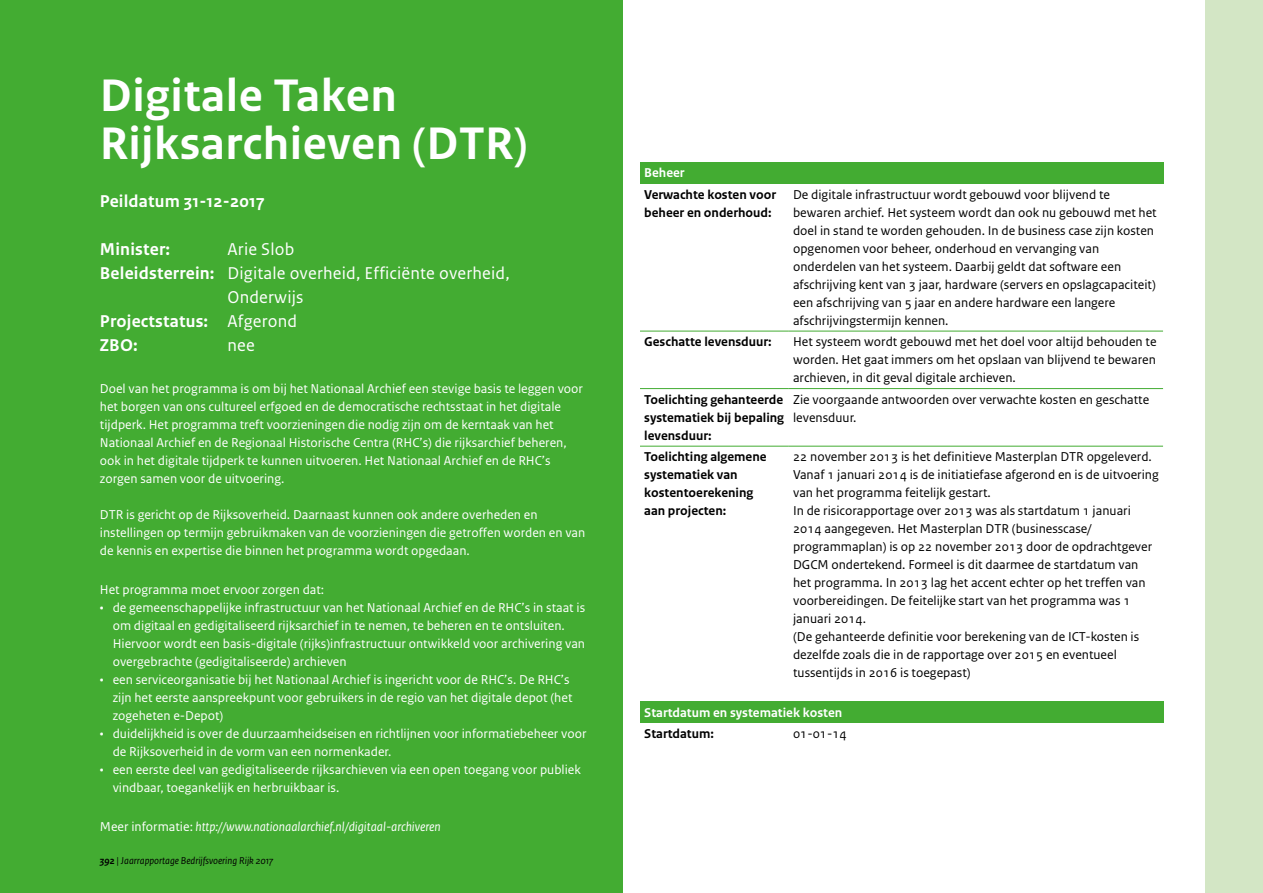
<style>
.page{position:relative;width:1263px;height:893px;background:#fff}
.page>*{position:absolute;margin:0;border:0;box-sizing:border-box;transform-origin:0 0}
.t1{font:700 48px/48px "Rijksoverheid Sans Text";letter-spacing:.01em;color:#fff}
.t2{font:18px "Rijksoverheid Sans Text";letter-spacing:.01em;color:#fff}
.t3{font:700 18px "Rijksoverheid Sans Text";letter-spacing:.01em;color:#fff}
.t4{font:13.5px/18px "Rijksoverheid Sans Text";color:#fff}
.t5{font:13.5px/18px "Rijksoverheid Sans Text";color:#000}
.t6{font:700 13.5px/18px "Rijksoverheid Sans Text";color:#000}
.t7{font:italic 13.5px "Rijksoverheid Sans Text";color:#fff}
.t8{font:700 13.5px "Rijksoverheid Sans Text";color:#fff}
.t9{font:italic 10.5px "Rijksoverheid Sans Text";color:#000}
.s1{font-weight:700}
.s2{font-weight:400}
.s3{font-style:normal}
</style>
<div class="page">
<div style="left:0;top:0;width:623px;height:893px;background:#43ac32"></div>
<div style="left:1205px;top:0;width:58px;height:893px;background:#d3e6c5"></div>
<div style="left:640px;top:162px;width:523px;height:22px;background:#43ac32"></div>
<hr style="left:640px;top:331px;width:149px;height:1px;background:#43ac32">
<hr style="left:789px;top:331px;width:374px;height:1px;background:#43ac32">
<hr style="left:640px;top:388px;width:149px;height:1px;background:#43ac32">
<hr style="left:789px;top:388px;width:374px;height:1px;background:#43ac32">
<hr style="left:640px;top:446px;width:149px;height:1px;background:#43ac32">
<hr style="left:789px;top:446px;width:374px;height:1px;background:#43ac32">
<div style="left:640px;top:702px;width:523px;height:21px;background:#43ac32"></div>
<h1 class="t1" style="left:100px;top:72px;width:429px">Digitale Taken<br>Rijksarchieven (DTR)</h1>
<h2 class="t3" style="left:100px;top:191px;width:166px">Peildatum 31-12-2017</h2>
<h2 class="t3" style="left:100px;top:239px;width:72px">Minister:</h2>
<h2 class="t2" style="left:227px;top:239px;width:68px">Arie Slob</h2>
<h2 class="t2" style="left:100px;top:263px;width:411px"><span class="s1">Beleidsterrein:</span> Digitale overheid, Efficiënte overheid,</h2>
<h2 class="t2" style="left:227px;top:287px;width:77px">Onderwijs</h2>
<h2 class="t3" style="left:100px;top:311px;width:199px">Projectstatus: <span class="s2">Afgerond</span></h2>
<h2 class="t3" style="left:100px;top:335px;width:39px">ZBO:</h2>
<h2 class="t2" style="left:227px;top:335px;width:29px">nee</h2>
<p class="t4" style="left:100px;top:380px;width:485px">Doel van het programma is om bij het Nationaal Archief een stevige basis te leggen voor het borgen van ons cultureel erfgoed en de democratische rechtsstaat in het digitale tijdperk. Het programma treft voorzieningen die nodig zijn om de kerntaak van het Nationaal Archief en de Regionaal Historische Centra (RHC’s) die rijksarchief beheren, ook in het digitale tijdperk te kunnen uitvoeren. Het Nationaal Archief en de RHC’s zorgen samen voor de uitvoering.</p>
<p class="t4" style="left:100px;top:506px;width:487px">DTR is gericht op de Rijksoverheid. Daarnaast kunnen ook andere overheden en instellingen op termijn gebruikmaken van de voorzieningen die getroffen worden en van de kennis en expertise die binnen het programma wordt opgedaan.</p>
<p class="t4" style="left:100px;top:581px;width:226px">Het programma moet ervoor zorgen dat:</p>
<p class="t4" style="left:113px;top:599px;width:474px;text-indent:-13px">• de gemeenschappelijke infrastructuur van het Nationaal Archief en de RHC’s in staat is om digitaal en gedigitaliseerd rijksarchief in te nemen, te beheren en te ontsluiten.<br>Hiervoor wordt een basis-digitale (rijks)infrastructuur ontwikkeld voor archivering van overgebrachte (gedigitaliseerde) archieven</p>
<p class="t4" style="left:113px;top:671px;width:461px;text-indent:-13px">• een serviceorganisatie bij het Nationaal Archief is ingericht voor de RHC’s. De RHC’s zijn het eerste aanspreekpunt voor gebruikers in de regio van het digitale depot (het zogeheten e-Depot)</p>
<p class="t4" style="left:113px;top:725px;width:475px;text-indent:-13px">• duidelijkheid is over de duurzaamheidseisen en richtlijnen voor informatiebeheer voor de Rijksoverheid in de vorm van een normenkader.</p>
<p class="t4" style="left:113px;top:761px;width:470px;text-indent:-13px">• een eerste deel van gedigitaliseerde rijksarchieven via een open toegang voor publiek vindbaar, toegankelijk en herbruikbaar is.</p>
<p class="t7" style="left:100px;top:819px;width:342px"><span class="s3">Meer informatie:</span> http://www.nationaalarchief.nl/digitaal-archiveren</p>
<p class="t9" style="left:100px;top:855px;width:175px"><span class="s1">392</span> | Jaarrapportage Bedrijfsvoering Rijk 2017</p>
<p class="t8" style="left:644px;top:165px;width:42px">Beheer</p>
<p class="t6" style="left:644px;top:186px;width:133px">Verwachte kosten voor beheer en onderhoud:</p>
<p class="t5" style="left:793px;top:185px;width:365px">De digitale infrastructuur wordt gebouwd voor blijvend te bewaren archief. Het systeem wordt dan ook nu gebouwd met het doel in stand te worden gehouden. In de business case zijn kosten opgenomen voor beheer, onderhoud en vervanging van onderdelen van het systeem. Daarbij geldt dat software een afschrijving kent van 3 jaar, hardware (servers en opslagcapaciteit) een afschrijving van 5 jaar en andere hardware een langere afschrijvingstermijn kennen.</p>
<p class="t6" style="left:644px;top:333px;width:129px">Geschatte levensduur:</p>
<p class="t5" style="left:793px;top:333px;width:365px;text-align:justify">Het systeem wordt gebouwd met het doel voor altijd behouden te worden. Het gaat immers om het opslaan van blijvend te bewaren archieven, in dit geval digitale archieven.</p>
<p class="t6" style="left:644px;top:391px;width:141px;text-align:justify">Toelichting gehanteerde systematiek bij bepaling levensduur:</p>
<p class="t5" style="left:793px;top:390px;width:358px">Zie voorgaande antwoorden over verwachte kosten en geschatte levensduur.</p>
<p class="t6" style="left:644px;top:448px;width:124px">Toelichting algemene systematiek van kostentoerekening aan projecten:</p>
<p class="t5" style="left:793px;top:448px;width:367px">22 november 2013 is het definitieve Masterplan DTR opgeleverd.<br>Vanaf 1 januari 2014 is de initiatiefase afgerond en is de uitvoering van het programma feitelijk gestart.<br>In de risicorapportage over 2013 was als startdatum 1 januari 2014 aangegeven. Het Masterplan DTR (businesscase/ programmaplan) is op 22 november 2013 door de opdrachtgever DGCM ondertekend. Formeel is dit daarmee de startdatum van het programma. In 2013 lag het accent echter op het treffen van voorbereidingen. De feitelijke start van het programma was 1 januari 2014.<br>(De gehanteerde definitie voor berekening van de ICT-kosten is dezelfde zoals die in de rapportage over 2015 en eventueel tussentijds in 2016 is toegepast)</p>
<p class="t8" style="left:644px;top:705px;width:199px">Startdatum en systematiek kosten</p>
<p class="t6" style="left:644px;top:725px;width:71px">Startdatum:</p>
<p class="t5" style="left:793px;top:725px;width:55px">01-01-14</p>
</div>
